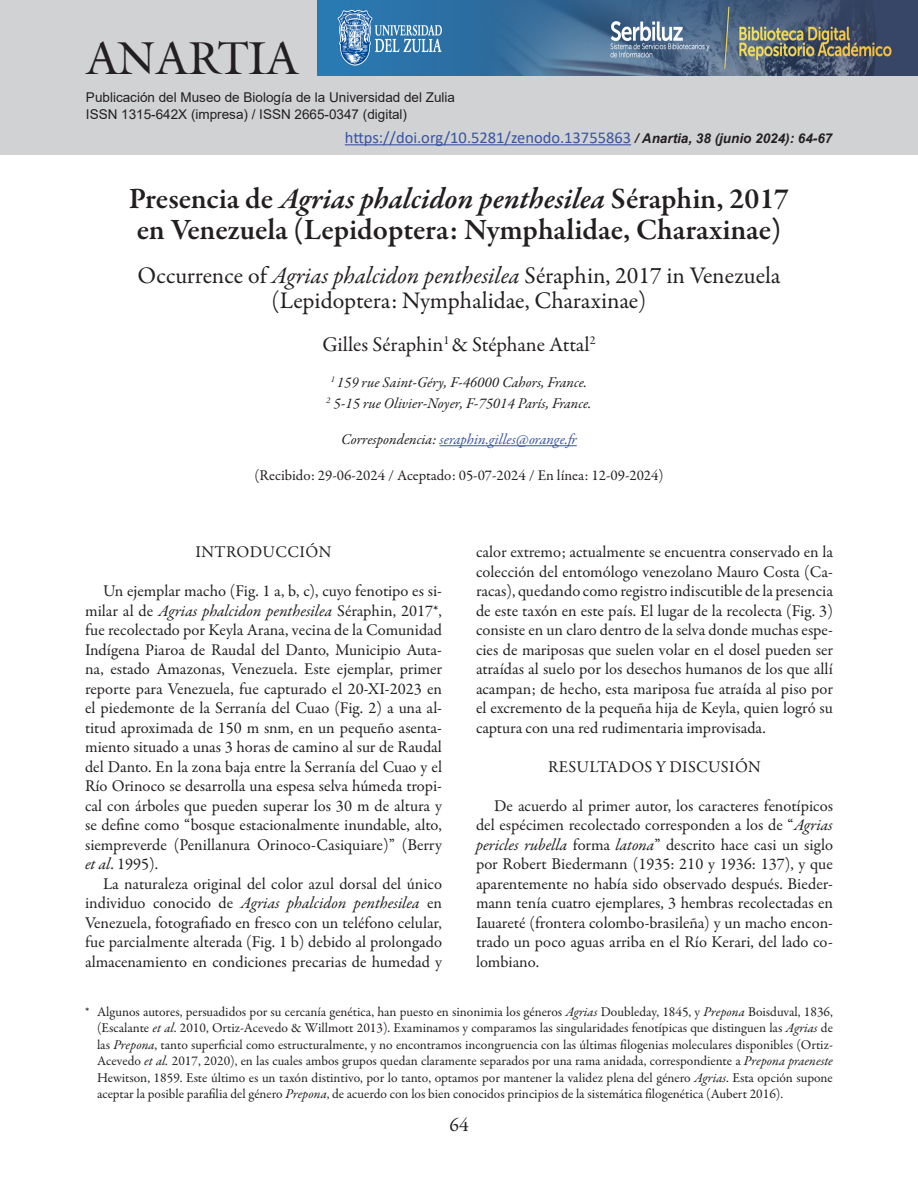
<style>
.page{position:relative;width:918px;height:1188px;background:#fff}
.page>*{position:absolute;margin:0;border:0;box-sizing:border-box;transform-origin:0 0}
.t1{font:45px "Galliard IT Cby BT";color:#231f20}
.t2{font:600 30px/31.5px "Garamond Premr Pro";color:#231f20}
.t3{font:24px/25.5px "Garamond Premr Pro";color:#231f20;text-align:center}
.t4{font:21px "Garamond Premr Pro";color:#231f20}
.t5{font:19.5px "Garamond Premr Pro";color:#231f20}
.t6{font:16.5px/19.5px "Garamond Premr Pro";color:#231f20;text-align:justify}
.t7{font:16.5px "Calibri";color:#3853a3}
.t8{font:16.5px "Garamond Premr Pro";letter-spacing:.02em;color:#231f20}
.t9{font:italic 15px/21px "Garamond Premr Pro";color:#231f20}
.t10{font:15px "Garamond Premr Pro";color:#231f20}
.t11{font:italic 15px "Garamond Premr Pro";color:#3853a3}
.t12{font:13.5px/16.5px "Garamond Premr Pro";color:#231f20;text-align:justify}
.t13{font:13.5px/16.2px "Arial";color:#231f20}
.s1{font-family:"Arial";font-weight:700;font-style:italic;font-size:13.5px;color:#231f20}
.s2{font-style:italic}
.s3{color:#231f20}
</style>
<div class="page">
<div style="left:0;top:0;width:918px;height:155px;background:#d1d2d4"></div>
<hr style="left:345px;top:144px;width:286px;height:1px;background:#3853a3">
<hr style="left:440px;top:445px;width:137px;height:1px;background:#3853a3">
<img style="left:317px;top:0;width:601px;height:76px">
<h1 class="t1" style="left:86px;top:29px;width:214px">ANARTIA</h1>
<p class="t13" style="left:86px;top:90px;width:371px">Publicación del Museo de Biología de la Universidad del Zulia<br>ISSN 1315-642X (impresa) / ISSN 2665-0347 (digital)</p>
<p class="t7" style="left:345px;top:126px;width:489px">https://doi.org/10.5281/zenodo.13755863 <span class="s1">/ Anartia, 38 (junio 2024): 64-67</span></p>
<h2 class="t2" style="left:129px;top:183px;width:662px">Presencia de <span class="s2">Agrias phalcidon penthesilea</span> Séraphin, 2017 en Venezuela (Lepidoptera: Nymphalidae, Charaxinae)</h2>
<h3 class="t3" style="left:138px;top:263px;width:644px">Occurrence of <span class="s2">Agrias phalcidon penthesilea</span> Séraphin, 2017 in Venezuela (Lepidoptera: Nymphalidae, Charaxinae)</h3>
<p class="t4" style="left:322px;top:332px;width:275px">Gilles Séraphin<sup>1</sup> &amp; Stéphane Attal<sup>2</sup></p>
<p class="t9" style="left:326px;top:373px;width:267px"><sup>1</sup> 159 rue Saint-Géry, F-46000 Cahors, France.<br><sup>2</sup> 5-15 rue Olivier-Noyer, F-75014 París, France.</p>
<p class="t11" style="left:341px;top:430px;width:241px"><span class="s3">Correspondencia:</span> seraphin.gilles@orange.fr</p>
<p class="t10" style="left:254px;top:467px;width:411px">(Recibido: 29-06-2024 / Aceptado: 05-07-2024 / En línea: 12-09-2024)</p>
<p class="t8" style="left:196px;top:542px;width:137px">INTRODUCCIÓN</p>
<p class="t6" style="left:85px;top:582px;width:359px;text-indent:18px">Un ejemplar macho (Fig. 1 a, b, c), cuyo fenotipo es si&shy;milar al de <span class="s2">Agrias phalcidon penthesilea</span> Séraphin, 2017*, fue recolectado por Keyla Arana, vecina de la Comunidad Indígena Piaroa de Raudal del Danto, Municipio Auta&shy;na, estado Amazonas, Venezuela. Este ejemplar, primer reporte para Venezuela, fue capturado el 20-XI-2023 en el piedemonte de la Serranía del Cuao (Fig. 2) a una al&shy;titud aproximada de 150 m snm, en un pequeño asenta&shy;miento situado a unas 3 horas de camino al sur de Raudal del Danto. En la zona baja entre la Serranía del Cuao y el Río Orinoco se desarrolla una espesa selva húmeda tropi&shy;cal con árboles que pueden superar los 30 m de altura y se define como “bosque estacionalmente inundable, alto, siempreverde (Penillanura Orinoco-Casiquiare)” (Berry <span class="s2">et al</span>. 1995).</p>
<p class="t6" style="left:85px;top:874px;width:358px;text-indent:18px">La naturaleza original del color azul dorsal del único individuo conocido de <span class="s2">Agrias phalcidon penthesilea</span> en Venezuela, fotografiado en fresco con un teléfono celular, fue parcialmente alterada (Fig. 1 b) debido al prolongado almacenamiento en condiciones precarias de humedad y</p>
<p class="t6" style="left:476px;top:543px;width:358px">calor extremo; actualmente se encuentra conservado en la colección del entomólogo venezolano Mauro Costa (Ca&shy;racas), quedando como registro indiscutible de la presencia de este taxón en este país. El lugar de la recolecta (Fig. 3) consiste en un claro dentro de la selva donde muchas espe&shy;cies de mariposas que suelen volar en el dosel pueden ser atraídas al suelo por los desechos humanos de los que allí acampan; de hecho, esta mariposa fue atraída al piso por el excremento de la pequeña hija de Keyla, quien logró su captura con una red rudimentaria improvisada.</p>
<p class="t8" style="left:548px;top:757px;width:214px">RESULTADOS Y DISCUSIÓN</p>
<p class="t6" style="left:476px;top:796px;width:358px;text-indent:18px">De acuerdo al primer autor, los caracteres fenotípicos del espécimen recolectado corresponden a los de “<span class="s2">Agrias pericles rubella</span> forma <span class="s2">latona</span>” descrito hace casi un siglo por Robert Biedermann (1935: 210 y 1936: 137), y que aparentemente no había sido observado después. Bieder&shy;mann tenía cuatro ejemplares, 3 hembras recolectadas en Iauareté (frontera colombo-brasileña) y un macho encon&shy;trado un poco aguas arriba en el Río Kerari, del lado co&shy;lombiano.</p>
<p class="t12" style="left:97px;top:1003px;width:737px;text-indent:-12px">* Algunos autores, persuadidos por su cercanía genética, han puesto en sinonimia los géneros <span class="s2">Agrias</span> Doubleday, 1845, y <span class="s2">Prepona</span> Boisduval, 1836, (Escalante <span class="s2">et al</span>. 2010, Ortiz-Acevedo &amp; Willmott 2013). Examinamos y comparamos las singularidades fenotípicas que distinguen las <span class="s2">Agrias</span> de las <span class="s2">Prepona</span>, tanto superficial como estructuralmente, y no encontramos incongruencia con las últimas filogenias moleculares disponibles (Ortiz-Acevedo <span class="s2">et al.</span> 2017, 2020), en las cuales ambos grupos quedan claramente separados por una rama anidada, correspondiente a <span class="s2">Prepona praeneste </span>Hewitson, 1859. Este último es un taxón distintivo, por lo tanto, optamos por mantener la validez plena del género <span class="s2">Agrias</span>. Esta opción supone aceptar la posible parafilia del género <span class="s2">Prepona</span>, de acuerdo con los bien conocidos principios de la sistemática filogenética (Aubert 2016).</p>
<p class="t5" style="left:450px;top:1113px;width:20px">64</p>
</div>
